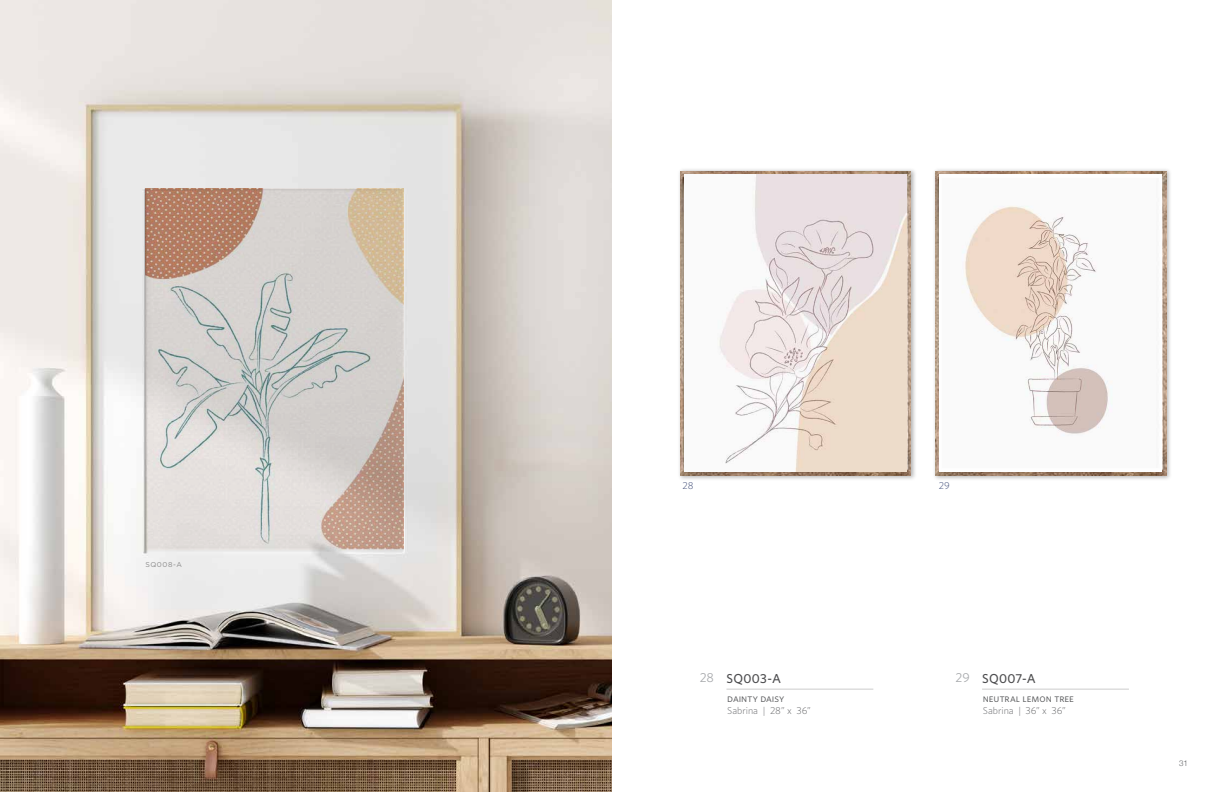
<style>
.page{position:relative;width:1224px;height:792px;background:#fff}
.page>*{position:absolute;margin:0;border:0;box-sizing:border-box;transform-origin:0 0}
.t1{font:500 13px "Whitney";letter-spacing:.025em;color:#4d4d4f}
.t2{font:11px "Whitney Book SC";color:#58595b}
.t3{font:300 10px "Whitney";color:#6d6e71}
.t4{font:300 10px "Whitney";color:#3b4874}
.t5{font:300 8px "Helvetica Neue";color:#636466}
.t6{font:7px "Gotham";letter-spacing:.085em;color:#8a8a8a}
.s1{font-weight:400;color:#a7a9ac}
.s2{color:#636466}
</style>
<div class="page">
<div style="left:677px;top:167px;width:240px;height:314px;background:#000;opacity:.3"></div>
<img style="left:680px;top:171px;width:231px;height:305px">
<div style="left:933px;top:167px;width:239px;height:314px;background:#000;opacity:.3"></div>
<img style="left:936px;top:171px;width:230px;height:305px">
<img style="left:684px;top:175px;width:222px;height:296px">
<img style="left:940px;top:175px;width:222px;height:296px">
<img style="left:0;top:0;width:612px;height:792px">
<img style="left:145px;top:189px;width:258px;height:362px">
<hr style="left:726px;top:689px;width:147px;height:1px;background:#ccc">
<hr style="left:982px;top:689px;width:147px;height:1px;background:#ccc">
<p class="t6" style="left:145px;top:560px;width:38px">SQ008-A</p>
<p class="t4" style="left:683px;top:479px;width:12px">28</p>
<p class="t4" style="left:939px;top:479px;width:13px">29</p>
<h1 class="t1" style="left:700px;top:670px;width:83px"><span class="s1">28</span> SQ003-A</h1>
<p class="t2" style="left:727px;top:692px;width:59px">dainty daisy</p>
<p class="t3" style="left:727px;top:704px;width:85px">Sabrina | <span class="s2">28” x 36”</span></p>
<h1 class="t1" style="left:955px;top:670px;width:82px"><span class="s1">29</span> SQ007-A</h1>
<p class="t2" style="left:983px;top:692px;width:93px">neutral lemon tree</p>
<p class="t3" style="left:983px;top:704px;width:85px">Sabrina | <span class="s2">36” x 36”</span></p>
<p class="t5" style="left:1179px;top:757px;width:10px">31</p>
</div>
